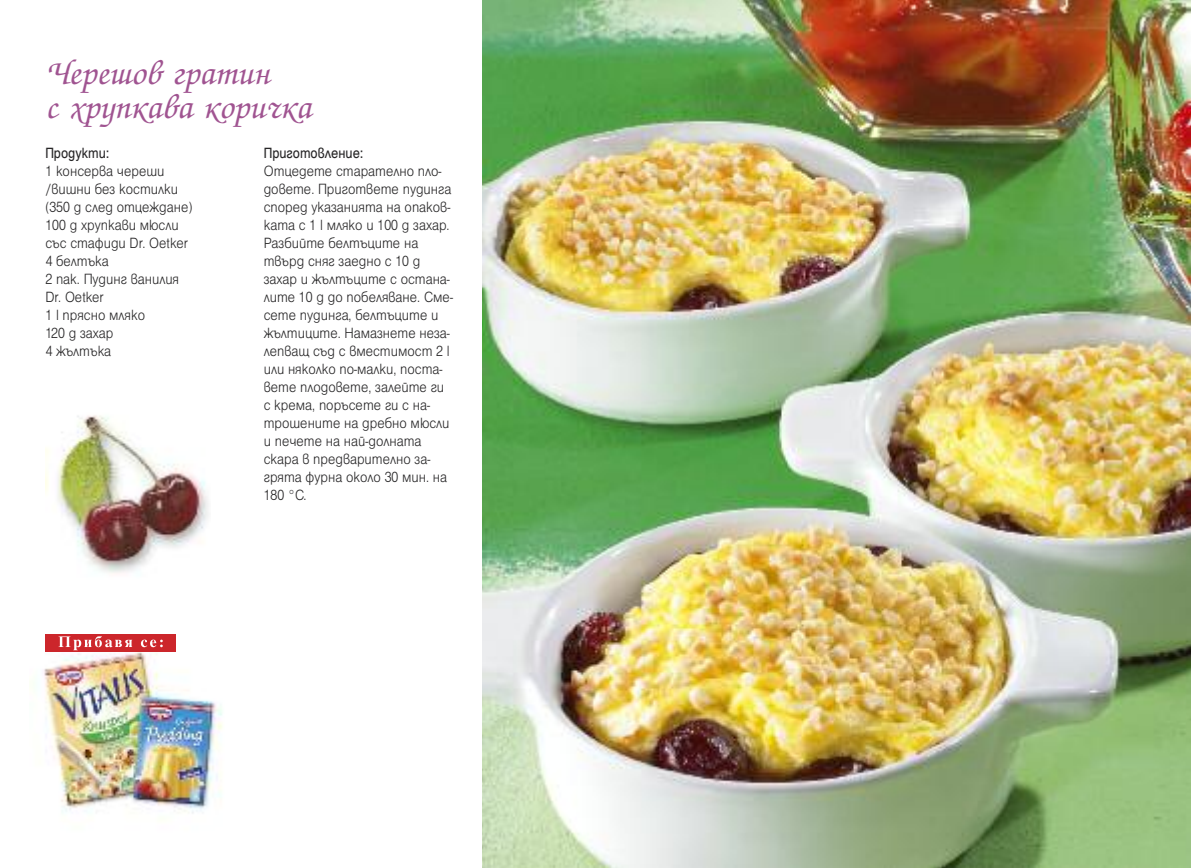
<style>
.page{position:relative;width:1191px;height:868px;background:#fff}
.page>*{position:absolute;margin:0;border:0;box-sizing:border-box;transform-origin:0 0}
.t1{font:36px/34px "Zapf Chancery C";color:#a05491}
.t2{font:300 16px/18px "Helen Bg";color:#272627;scale:.9 1}
.t3{font:16px "Helen Bg";color:#272627;scale:.9 1}
</style>
<div class="page">
<img style="left:44px;top:651px;width:179px;height:162px">
<img style="left:482px;top:0;width:709px;height:867px">
<div style="left:45px;top:634px;width:131px;height:17px;background:#cc262b"></div>
<svg style="left:58px;top:636px;width:74px;height:14px"></svg>
<svg style="left:141px;top:639px;width:22px;height:8px"></svg>
<img style="left:45px;top:415px;width:163px;height:158px">
<h1 class="t1" style="left:45px;top:55px;width:267px">Черешов гратин<br>с хрупкава коричка</h1>
<p class="t3" style="left:45px;top:147px;width:73px">Продукти:</p>
<p class="t2" style="left:45px;top:163px;width:165px">1 консерва череши /вишни без костилки (350 g след отцеждане)<br>100 g хрупкави мюсли със стафиди Dr. Oetker<br>4 белтъка<br>2 пак. Пудинг ванилия<br>Dr. Oetker<br>1 l прясно мляко<br>120 g захар<br>4 жълтъка</p>
<p class="t3" style="left:264px;top:147px;width:112px">Приготовление:</p>
<p class="t2" style="left:264px;top:163px;width:212px">Отцедете старателно пло&shy;довете. Пригответе пудинга според указанията на опаков&shy;ката с 1 l мляко и 100 g захар.<br>Разбийте белтъците на твърд сняг заедно с 10 g захар и жълтъците с остана&shy;лите 10 g до побеляване. Сме&shy;сете пудинга, белтъците и жълтиците. Намазнете неза&shy;лепващ съд с вместимост 2 l или няколко по-малки, поста&shy;вете плодовете, залейте ги с крема, поръсете ги с на&shy;трошените на дребно мюсли и печете на най-долната скара в предварително за&shy;грята фурна около 30 мин. на<br>180 °C.</p>
</div>
